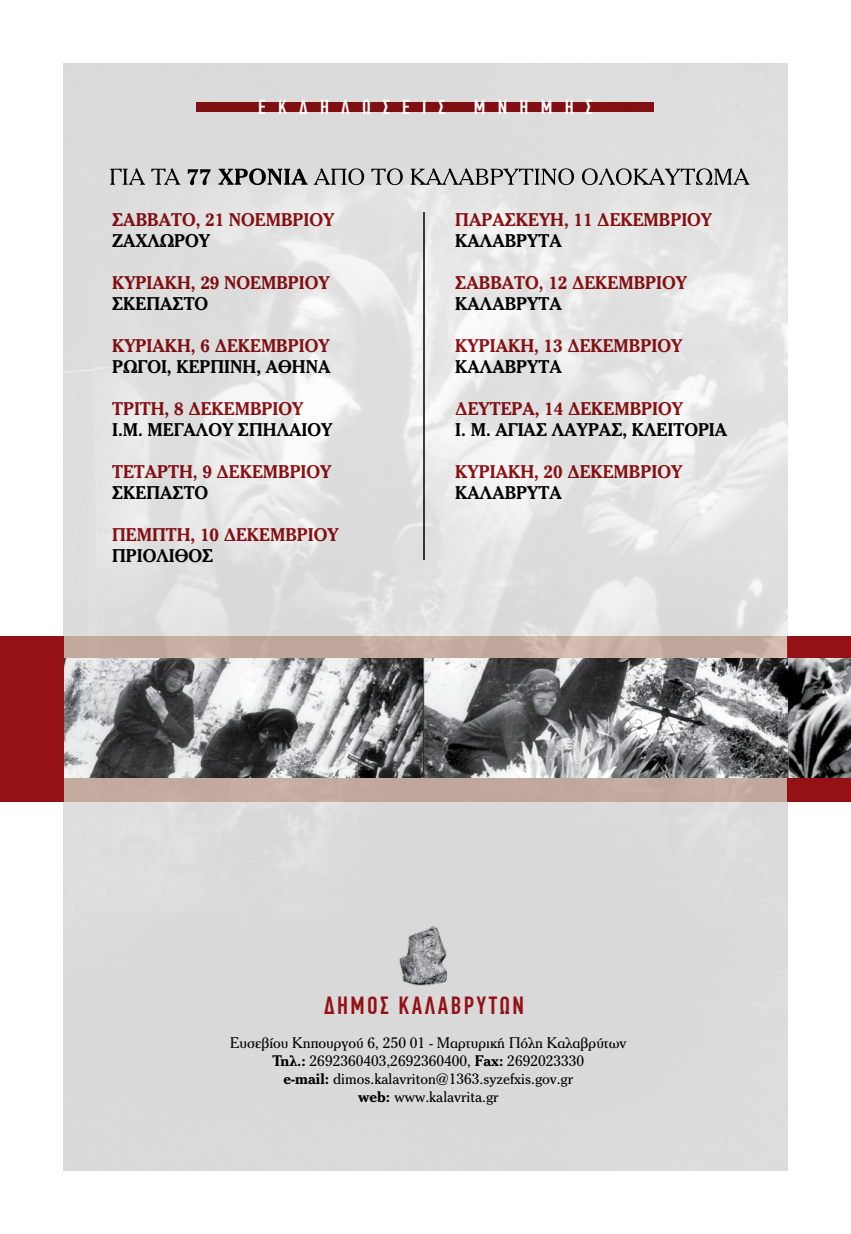
<style>
.page{position:relative;width:851px;height:1234px;background:#fff}
.page>*{position:absolute;margin:0;border:0;box-sizing:border-box;transform-origin:0 0}
.t1{font:500 24.9px "PF Din Text Comp Pro";letter-spacing:.1em;color:#941215}
.t2{font:500 20.4px "PF Din Text Comp Pro";letter-spacing:.6em;color:#fff}
.t3{font:700 18px "PF Cheltenham";color:#941215;scale:.95 1}
.t4{font:700 18px "PF Cheltenham";color:#000;scale:.95 1}
.t5{font:15px/18px "PF Cheltenham";color:#000;text-align:center}
.s1{font-weight:700}
</style>
<div class="page">
<div style="left:787px;top:636px;width:63px;height:165px;background:#941215"></div>
<img style="left:64px;top:64px;width:723px;height:1105px">
<img style="left:64px;top:658px;width:359px;height:118px">
<img style="left:423px;top:658px;width:427px;height:118px">
<div style="left:0;top:636px;width:64px;height:165px;background:#941215"></div>
<hr style="left:423px;top:212px;width:1px;height:348px;background:#000">
<svg style="left:110px;top:168px;width:639px;height:17px;background:#a0a0a0"></svg>
<img style="left:398px;top:925px;width:51px;height:59px">
<div style="left:197px;top:102px;width:457px;height:10px;background:#810f12"></div>
<p class="t2" style="left:258px;top:99px;width:188px">ΕΚΔΗΛΩΣΕΙΣ</p>
<p class="t2" style="left:474px;top:99px;width:120px">ΜΝΗΜΗΣ</p>
<p class="t3" style="left:112px;top:209px;width:235px">ΣΑΒΒΑΤΟ, 21 ΝΟΕΜΒΡΙΟΥ</p>
<p class="t4" style="left:112px;top:230px;width:105px">ΖΑΧΛΩΡΟΥ</p>
<p class="t3" style="left:112px;top:272px;width:230px">ΚΥΡΙΑΚΗ, 29 ΝΟΕΜΒΡΙΟΥ</p>
<p class="t4" style="left:112px;top:293px;width:103px">ΣΚΕΠΑΣΤΟ</p>
<p class="t3" style="left:112px;top:335px;width:230px">ΚΥΡΙΑΚΗ, 6 ∆ΕΚΕΜΒΡΙΟΥ</p>
<p class="t4" style="left:112px;top:356px;width:231px">ΡΩΓΟΙ, ΚΕΡΠΙΝΗ, ΑΘΗΝΑ</p>
<p class="t3" style="left:112px;top:398px;width:203px">ΤΡΙΤΗ, 8 ∆ΕΚΕΜΒΡΙΟΥ</p>
<p class="t4" style="left:112px;top:419px;width:233px">Ι.Μ. ΜΕΓΑΛΟΥ ΣΠΗΛΑΙΟΥ</p>
<p class="t3" style="left:112px;top:461px;width:232px">ΤΕΤΑΡΤΗ, 9 ∆ΕΚΕΜΒΡΙΟΥ</p>
<p class="t4" style="left:112px;top:482px;width:103px">ΣΚΕΠΑΣΤΟ</p>
<p class="t3" style="left:112px;top:524px;width:240px">ΠΕΜΠΤΗ, 10 ∆ΕΚΕΜΒΡΙΟΥ</p>
<p class="t4" style="left:112px;top:545px;width:108px">ΠΡΙΟΛΙΘΟΣ</p>
<p class="t3" style="left:455px;top:209px;width:272px">ΠΑΡΑΣΚΕΥΗ, 11 ∆ΕΚΕΜΒΡΙΟΥ</p>
<p class="t4" style="left:455px;top:230px;width:114px">ΚΑΛΑΒΡΥΤΑ</p>
<p class="t3" style="left:455px;top:272px;width:245px">ΣΑΒΒΑΤΟ, 12 ∆ΕΚΕΜΒΡΙΟΥ</p>
<p class="t4" style="left:455px;top:293px;width:114px">ΚΑΛΑΒΡΥΤΑ</p>
<p class="t3" style="left:455px;top:335px;width:240px">ΚΥΡΙΑΚΗ, 13 ∆ΕΚΕΜΒΡΙΟΥ</p>
<p class="t4" style="left:455px;top:356px;width:114px">ΚΑΛΑΒΡΥΤΑ</p>
<p class="t3" style="left:455px;top:398px;width:241px">∆ΕΥΤΕΡΑ, 14 ∆ΕΚΕΜΒΡΙΟΥ</p>
<p class="t4" style="left:455px;top:419px;width:288px">Ι. Μ. ΑΓΙΑΣ ΛΑΥΡΑΣ, ΚΛΕΙΤΟΡΙΑ</p>
<p class="t3" style="left:455px;top:461px;width:240px">ΚΥΡΙΑΚΗ, 20 ∆ΕΚΕΜΒΡΙΟΥ</p>
<p class="t4" style="left:455px;top:482px;width:114px">ΚΑΛΑΒΡΥΤΑ</p>
<h1 class="t1" style="left:324px;top:994px;width:201px">ΔΗΜΟΣ ΚΑΛΑΒΡΥΤΩΝ</h1>
<p class="t5" style="left:230px;top:1032px;width:398px">Ευσεβίου Κηπουργού 6, 250 01 - Μαρτυρική Πόλη Καλαβρύτων <span class="s1">Τηλ.:</span> 2692360403,2692360400, <span class="s1">Fax:</span> 2692023330<br><span class="s1">e-mail:</span> dimos.kalavriton@1363.syzefxis.gov.gr<br><span class="s1">web:</span> www.kalavrita.gr</p>
</div>
